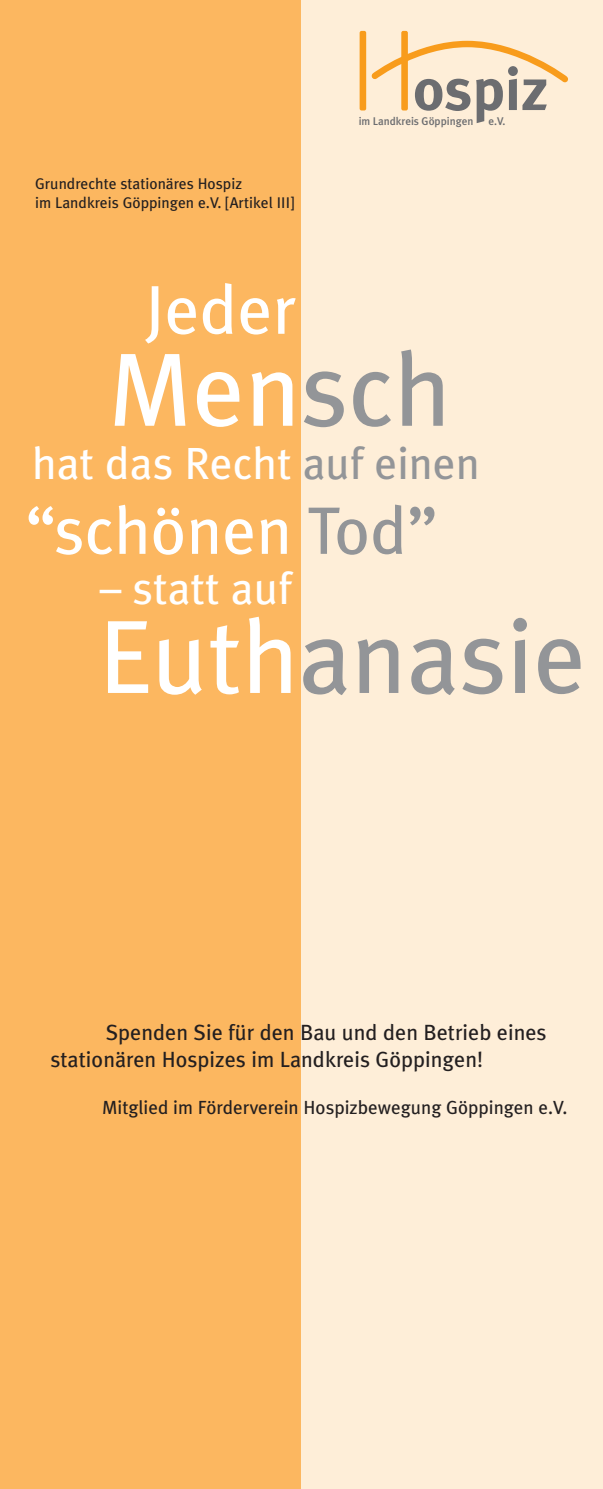
<style>
.page{position:relative;width:603px;height:1489px;background:#fff}
.page>*{position:absolute;margin:0;border:0;box-sizing:border-box;transform-origin:0 0}
.t1{font:104px "Meta Plus";color:#939598}
.t2{font:104px "Meta Plus";color:#fff}
.t3{font:69px "Meta Plus";color:#fff}
.t4{font:67px "Meta Plus";color:#fff}
.t5{font:700 59.6px "Meta Plus";color:#6c6d70}
.t6{font:45px "Meta Plus";color:#fff}
.t7{font:22px/26.4px "Meta Plus";color:#231f20}
.t8{font:19px "Meta Plus";color:#231f20}
.t9{font:15.5px/18.6px "Meta Plus";color:#231f20}
.t10{font:500 11.2px "Meta Plus";color:#6c6d70}
.s1{color:#939598}
.s2{color:#fff}
</style>
<div class="page">
<div style="left:301px;top:0;width:301px;height:1488px;background:#feeed8"></div>
<div style="left:0;top:0;width:301px;height:1488px;background:#fcb760"></div>
<div style="left:401px;top:31px;width:6px;height:79px;background:#f89c1c;border-radius:2px"></div>
<div style="left:359px;top:31px;width:7px;height:79px;background:#f89c1c;border-radius:2px"></div>
<svg style="left:371px;top:38px;width:197px;height:48px"></svg>
<p class="t9" style="left:35px;top:174px;width:260px">Grundrechte stationäres Hospiz<br>im Landkreis Göppingen e.V. [Artikel III]</p>
<h2 class="t3" style="left:145px;top:269px;width:152px">Jeder</h2>
<h3 class="t5" style="left:413px;top:55px;width:136px">ospiz</h3>
<p class="t10" style="left:358px;top:115px;width:116px">im Landkreis Göppingen</p>
<p class="t10" style="left:488px;top:115px;width:19px">e.V.</p>
<h1 class="t2" style="left:108px;top:329px;width:344px">Men<span class="s1">sch</span></h1>
<h3 class="t6" style="left:32px;top:437px;width:449px">hat das Recht <span class="s1">auf einen</span></h3>
<h3 class="t4" style="left:25px;top:491px;width:414px">“schönen <span class="s1">Tod”</span></h3>
<h3 class="t6" style="left:100px;top:561px;width:193px">– statt auf</h3>
<h1 class="t1" style="left:98px;top:596px;width:489px"><span class="s2">Euth</span>anasie</h1>
<p class="t7" style="left:50px;top:1019px;width:497px;text-indent:55px">Spenden Sie für den Bau und den Betrieb eines stationären Hospizes im Landkreis Göppingen!</p>
<p class="t8" style="left:102px;top:1095px;width:466px">Mitglied im Förderverein Hospizbewegung Göppingen e.V.</p>
</div>
